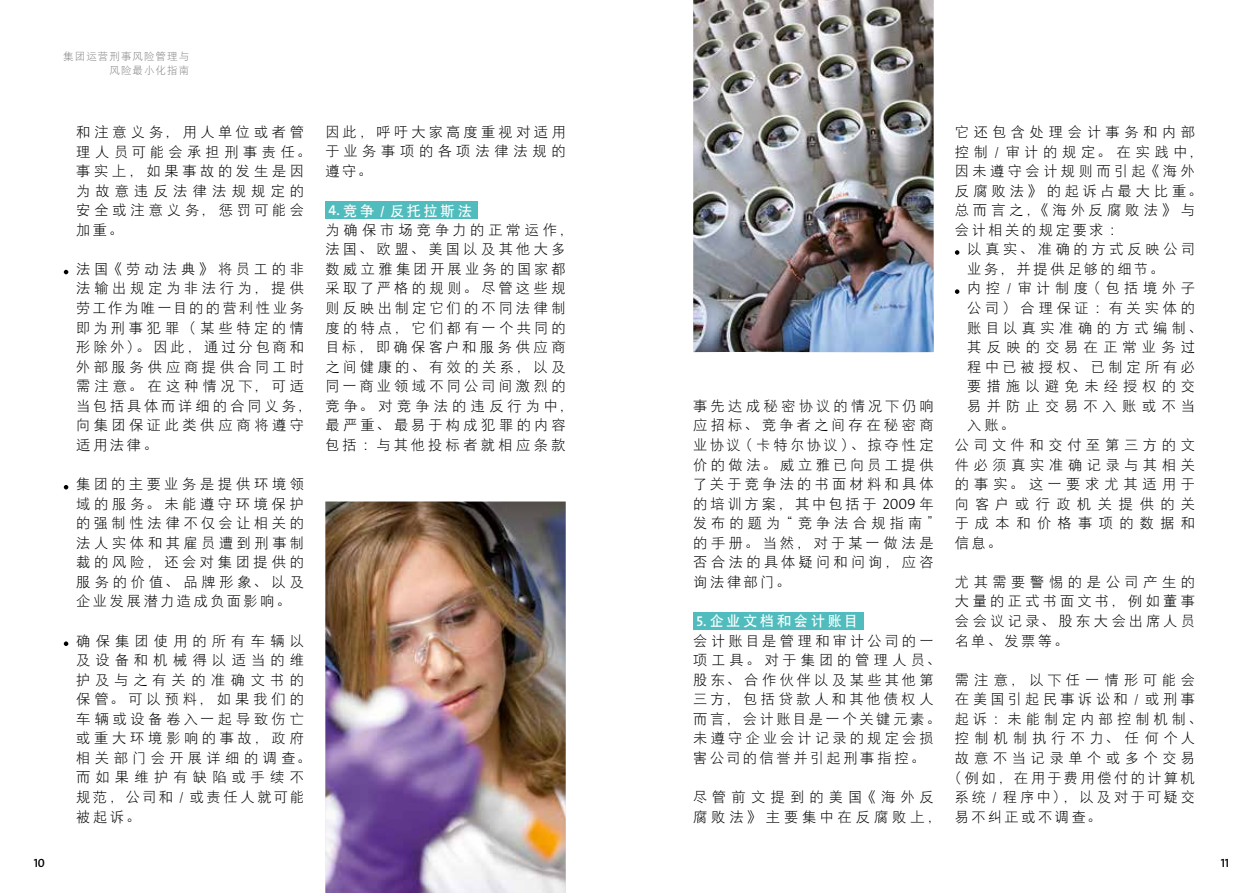
<style>
.page{position:relative;width:1259px;height:893px;background:#fff}
.page>*{position:absolute;margin:0;border:0;box-sizing:border-box;transform-origin:0 0}
.t1{font:14.25px/19.5px "DFP Hei W3";letter-spacing:.235em;color:#000}
.t2{font:14.25px/19.5px "DFP Hei W3";letter-spacing:.255em;color:#000;text-align:justify}
.t3{font:14.25px/19.5px "DFP Hei W3";letter-spacing:.275em;color:#000}
.t4{font:14.25px/19.5px "DFP Hei W3";letter-spacing:.32em;color:#000}
.t5{font:14.25px/19.5px "DFP Hei W3";letter-spacing:.22em;color:#000}
.t6{font:14.25px/19.5px "DFP Hei W3";letter-spacing:.215em;color:#000}
.t7{font:14.25px/19.5px "DFP Hei W3";letter-spacing:.29em;color:#000}
.t8{font:14.25px "DFP Hei W3";letter-spacing:.365em;color:#000}
.t9{font:14.25px "DFP Hei W3";letter-spacing:.17em;color:#000}
.t10{font:14.25px "DFP Hei W7";letter-spacing:.185em;color:#fff}
.t11{font:14.25px "DFP Hei W3";letter-spacing:.19em;color:#000}
.t12{font:14.25px "DFP Hei W3";letter-spacing:.28em;color:#000}
.t13{font:14.25px "DFP Hei W3";letter-spacing:.31em;color:#000}
.t14{font:14.25px "DFP Hei W3";letter-spacing:.315em;color:#000}
.t15{font:14.25px "DFP Hei W3";letter-spacing:.325em;color:#000}
.t16{font:14.25px "DFP Hei W3";letter-spacing:.34em;color:#000}
.t17{font:14.25px "DFP Hei W3";letter-spacing:.355em;color:#000}
.t18{font:14.25px "DFP Hei W3";letter-spacing:.35em;color:#000}
.t19{font:14.25px "DFP Hei W3";letter-spacing:.18em;color:#000}
.t20{font:14.25px "DFP Hei W3";letter-spacing:.36em;color:#000}
.t21{font:14.25px "DFP Hei W3";letter-spacing:.45em;color:#000}
.t22{font:14.25px "DFP Hei W3";letter-spacing:.445em;color:#000}
.t23{font:12px "The Sans Veolia W6 Se Bld";color:#000}
.t24{font:10.5px/13.5px "DFP Hei W3";letter-spacing:.1em;color:#878787;text-align:right}
.s1{font-family:"The Sans Veolia W6 Se Bld"}
.s2{font-family:"The Sans Veolia W3 Lig";font-size:15px}
</style>
<div class="page">
<div style="left:693px;top:613px;width:171px;height:17px;background:#50bcbd"></div>
<div style="left:325px;top:202px;width:153px;height:17px;background:#50bcbd"></div>
<svg style="left:955px;top:250px;width:4px;height:5px"></svg>
<svg style="left:955px;top:289px;width:4px;height:5px"></svg>
<svg style="left:64px;top:270px;width:4px;height:4px"></svg>
<svg style="left:64px;top:485px;width:4px;height:4px"></svg>
<svg style="left:64px;top:641px;width:4px;height:5px"></svg>
<img style="left:693px;top:0;width:240px;height:352px">
<img style="left:325px;top:502px;width:241px;height:391px">
<p class="t24" style="left:63px;top:50px;width:127px">集团运营刑事风险管理与风险最小化指南</p>
<p class="t3" style="left:76px;top:122px;width:236px">和注意义务，用人单位或者管理人员可能会承担刑事责任。事实上，如果事故的发生是因为故意违反法律法规规定的安全或注意义务，惩罚可能会加重。</p>
<p class="t1" style="left:76px;top:259px;width:236px">法国《劳动法典》将员工的非法输出规定为非法行为，提供劳工作为唯一目的的营利性业务即为刑事犯罪（某些特定的情形除外）。因此，通过分包商和外部服务供应商提供合同工时需注意。在这种情况下，可适当包括具体而详细的合同义务，向集团保证此类供应商将遵守适用法律。</p>
<p class="t2" style="left:76px;top:474px;width:229px">集团的主要业务是提供环境领域的服务。未能遵守环境保护的强制性法律不仅会让相关的法人实体和其雇员遭到刑事制裁的风险，还会对集团提供的服务的价值、品牌形象、以及企业发展潜力造成负面影响。</p>
<p class="t4" style="left:76px;top:631px;width:236px">确保集团使用的所有车辆以及设备和机械得以适当的维护及与之有关的准确文书的保管。可以预料，如果我们的车辆或设备卷入一起导致伤亡或重大环境影响的事故，政府相关部门会开展详细的调查。而如果维护有缺陷或手续不规范，公司和 / 或责任人就可能被起诉。</p>
<p class="t2" style="left:325px;top:122px;width:242px">因此，呼吁大家高度重视对适用于业务事项的各项法律法规的遵守。</p>
<p class="t10" style="left:328px;top:203px;width:145px"><span class="s1">4.</span>竞争 / 反托拉斯法</p>
<p class="t1" style="left:325px;top:220px;width:249px">为确保市场竞争力的正常运作，法国、欧盟、美国以及其他大多数威立雅集团开展业务的国家都采取了严格的规则。尽管这些规则反映出制定它们的不同法律制度的特点，它们都有一个共同的目标，即确保客户和服务供应商之间健康的、有效的关系，以及同一商业领域不同公司间激烈的竞争。对竞争法的违反行为中，最严重、最易于构成犯罪的内容包括：与其他投标者就相应条款</p>
<p class="t5" style="left:693px;top:396px;width:249px">事先达成秘密协议的情况下仍响应招标、竞争者之间存在秘密商业协议（卡特尔协议）、掠夺性定价的做法。威立雅已向员工提供了关于竞争法的书面材料和具体的培训方案，其中包括于 <span class="s2">2009</span>年发布的题为“竞争法合规指南”的手册。当然，对于某一做法是否合法的具体疑问和问询，应咨询法律部门。</p>
<p class="t10" style="left:696px;top:614px;width:163px"><span class="s1">5.</span>企业文档和会计账目</p>
<p class="t6" style="left:693px;top:631px;width:249px">会计账目是管理和审计公司的一项工具。对于集团的管理人员、股东、合作伙伴以及某些其他第三方，包括贷款人和其他债权人而言，会计账目是一个关键元素。未遵守企业会计记录的规定会损害公司的信誉并引起刑事指控。</p>
<p class="t7" style="left:693px;top:787px;width:249px">尽管前文提到的美国《海外反腐败法》主要集中在反腐败上，</p>
<p class="t3" style="left:955px;top:122px;width:249px">它还包含处理会计事务和内部控制 / 审计的规定。在实践中，因未遵守会计规则而引起《海外反腐败法》的起诉占最大比重。总而言之，《海外反腐败法》与会计相关的规定要求：</p>
<p class="t2" style="left:967px;top:239px;width:229px">以真实、准确的方式反映公司</p>
<p class="t19" style="left:967px;top:262px;width:198px">业务，并提供足够的细节。</p>
<p class="t13" style="left:967px;top:281px;width:229px">内控 / 审计制度（包括境外子</p>
<p class="t2" style="left:967px;top:298px;width:229px">公司）合理保证：有关实体的</p>
<p class="t14" style="left:967px;top:320px;width:236px">账目以真实准确的方式编制、</p>
<p class="t8" style="left:967px;top:340px;width:229px">其反映的交易在正常业务过</p>
<p class="t2" style="left:967px;top:357px;width:229px">程中已被授权、已制定所有必</p>
<p class="t8" style="left:967px;top:379px;width:229px">要措施以避免未经授权的交</p>
<p class="t20" style="left:967px;top:399px;width:229px">易并防止交易不入账或不当</p>
<p class="t2" style="left:967px;top:415px;width:49px">入账。</p>
<p class="t4" style="left:955px;top:435px;width:242px">公司文件和交付至第三方的文</p>
<p class="t15" style="left:955px;top:457px;width:242px">件必须真实准确记录与其相关</p>
<p class="t16" style="left:955px;top:477px;width:242px">的事实。这一要求尤其适用于</p>
<p class="t21" style="left:955px;top:496px;width:242px">向客户或行政机关提供的关</p>
<p class="t22" style="left:955px;top:516px;width:242px">于成本和价格事项的数据和</p>
<p class="t2" style="left:955px;top:533px;width:48px">信息。</p>
<p class="t2" style="left:955px;top:572px;width:242px">尤其需要警惕的是公司产生的大量的正式书面文书，例如董事会会议记录、股东大会出席人员名单、发票等。</p>
<p class="t17" style="left:955px;top:672px;width:242px">需注意，以下任一情形可能会</p>
<p class="t1" style="left:955px;top:689px;width:242px">在美国引起民事诉讼和 / 或刑事</p>
<p class="t12" style="left:955px;top:712px;width:249px">起诉：未能制定内部控制机制、</p>
<p class="t18" style="left:955px;top:731px;width:242px">控制机制执行不力、任何个人</p>
<p class="t4" style="left:955px;top:748px;width:242px">故意不当记录单个或多个交易</p>
<p class="t9" style="left:947px;top:770px;width:249px">（例如，在用于费用偿付的计算机</p>
<p class="t11" style="left:955px;top:790px;width:242px">系统 / 程序中），以及对于可疑交</p>
<p class="t9" style="left:955px;top:809px;width:148px">易不纠正或不调查。</p>
<p class="t23" style="left:34px;top:855px;width:13px">10</p>
<p class="t23" style="left:1220px;top:855px;width:10px">11</p>
</div>
